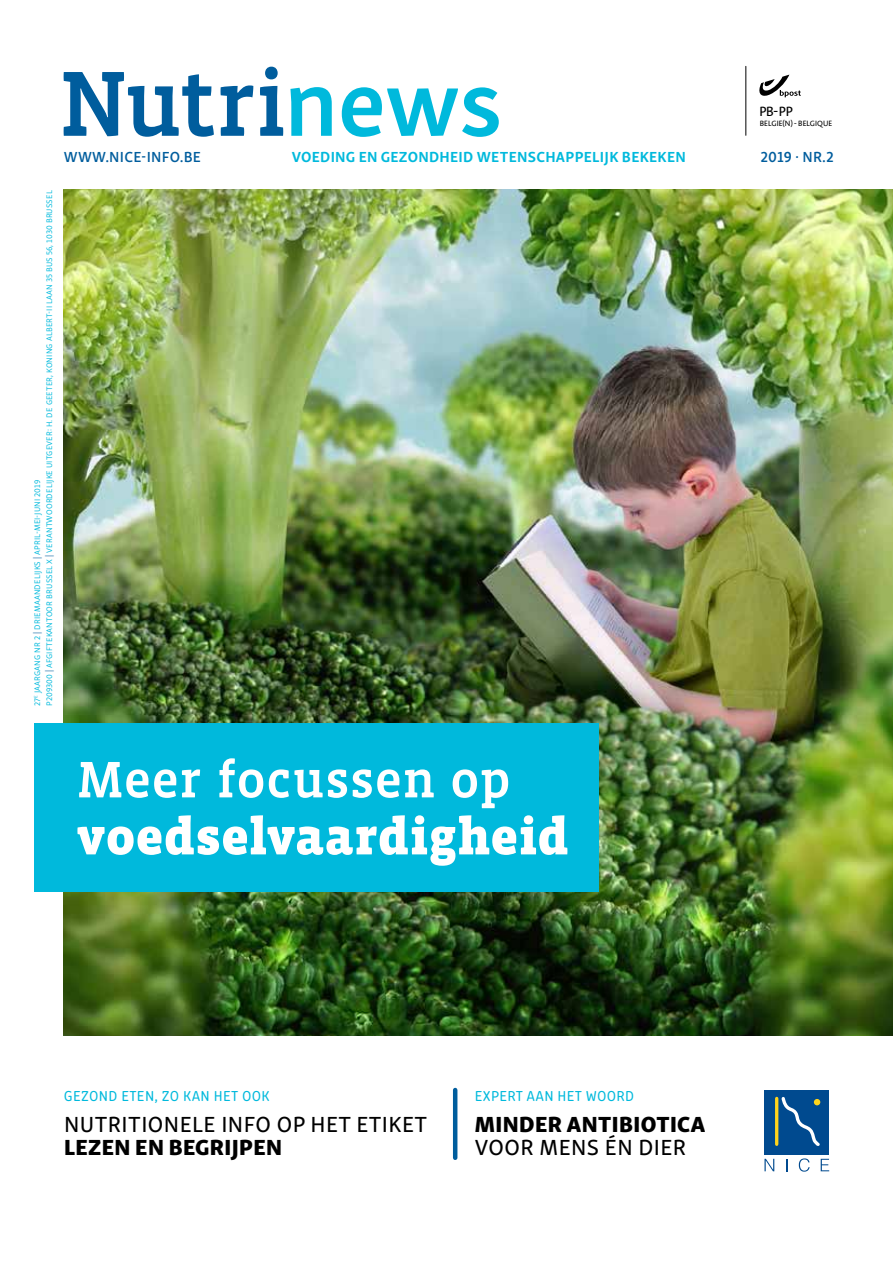
<style>
.page{position:relative;width:893px;height:1263px;background:#fff}
.page>*{position:absolute;margin:0;border:0;box-sizing:border-box;transform-origin:0 0}
.t1{font:500 94.65px "Vista Slab OTCE";letter-spacing:-.025em;color:#005d9d}
.t2{font:900 52.5px "Vista Slab OTCE";letter-spacing:.01em;color:#fff}
.t3{font:500 52.5px "Vista Slab OTCE";letter-spacing:.005em;color:#fff}
.t4{font:22.5px "Skolar Sans Me";letter-spacing:.02em;color:#000}
.t5{font:22.5px "Skolar Sans Eb";letter-spacing:.02em;color:#000}
.t6{font:700 15px "Skolar Sans";letter-spacing:.02em;color:#00b9dc}
.t7{font:15px "Clone Rounded";letter-spacing:.02em;color:#00b9dc}
.t8{font:600 15px "Skolar Sans";letter-spacing:.02em;color:#005d9d}
.t9{font:13.5px "Aroma No 2 LT Com";color:#000}
.t10{font:8.25px/12px "Skolar Sans";letter-spacing:.02em;color:#00b9dc}
.t11{font:7.65px "Aroma No 2 LT Com";letter-spacing:.01em;color:#000}
.s1{font-family:"Skolar Sans";font-weight:600;font-size:99.75px;color:#00b9dc}
.s2{color:#005d9d}
</style>
<div class="page">
<img style="left:64px;top:190px;width:829px;height:846px">
<hr style="left:453px;top:1090px;width:4px;height:68px;background:#005d9d">
<div style="left:34px;top:723px;width:564px;height:169px;background:#00b9dc"></div>
<div style="left:764px;top:1090px;width:65px;height:65px;background:#004a8f"></div>
<hr style="left:775px;top:1098px;width:3px;height:46px;background:#ffd41c">
<svg style="left:781px;top:1097px;width:40px;height:49px"></svg>
<svg style="left:764px;top:1159px;width:10px;height:12px"></svg>
<svg style="left:786px;top:1159px;width:1px;height:12px"></svg>
<svg style="left:799px;top:1158px;width:11px;height:13px"></svg>
<svg style="left:821px;top:1159px;width:8px;height:12px"></svg>
<svg style="left:759px;top:75px;width:42px;height:23px"></svg>
<hr style="left:745px;top:66px;width:1px;height:69px;background:#000">
<h1 class="t1" style="left:59px;top:50px;width:446px">Nutri<span class="s1">news</span></h1>
<h3 class="t8" style="left:64px;top:145px;width:139px">WWW.NICE-INFO.BE</h3>
<h3 class="t6" style="left:292px;top:145px;width:396px">VOEDING EN GEZONDHEID WETENSCHAPPELIJK BEKEKEN</h3>
<p class="t10" style="left:31px;top:706px;width:517px;rotate:-90deg">27<sup>E</sup> JAARGANG NR 2 <span class="s2">|</span> DRIEMAANDELIJKS <span class="s2">|</span> APRIL-MEI-JUNI 2019<br>P209300 <span class="s2">|</span> AFGIFTEKANTOOR BRUSSEL X <span class="s2">|</span> VERANTWOORDELIJKE UITGEVER: H. DE GEETER, KONING ALBERT-II LAAN 35 BUS 56, 1030 BRUSSEL</p>
<h2 class="t3" style="left:77px;top:750px;width:436px">Meer focussen op</h2>
<h2 class="t2" style="left:77px;top:807px;width:493px">voedselvaardigheid</h2>
<h3 class="t9" style="left:759px;top:103px;width:35px">PB- PP</h3>
<p class="t11" style="left:760px;top:119px;width:74px">BELGIE(N) - BELGIQUE</p>
<h3 class="t8" style="left:761px;top:145px;width:75px">2019 · NR.2</h3>
<h3 class="t7" style="left:64px;top:1085px;width:207px">GEZOND ETEN, ZO KAN HET OOK</h3>
<h3 class="t4" style="left:64px;top:1107px;width:365px">NUTRITIONELE INFO OP HET ETIKET</h3>
<h3 class="t5" style="left:64px;top:1128px;width:220px">LEZEN EN BEGRIJPEN</h3>
<h3 class="t7" style="left:475px;top:1085px;width:161px">EXPERT AAN HET WOORD</h3>
<h3 class="t5" style="left:475px;top:1105px;width:232px">MINDER ANTIBIOTICA</h3>
<h3 class="t4" style="left:475px;top:1130px;width:213px">VOOR MENS ÉN DIER</h3>
</div>
